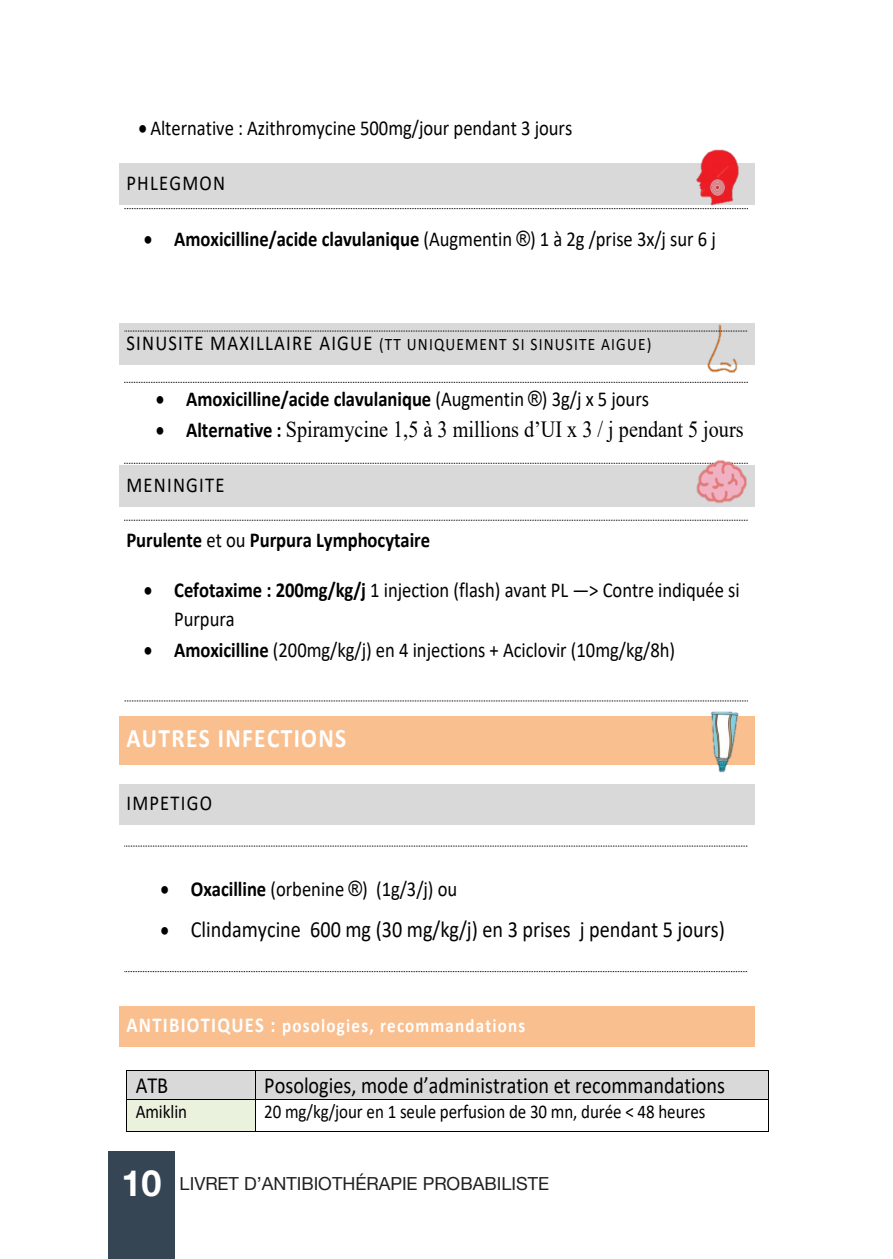
<style>
.page{position:relative;width:893px;height:1259px;background:#fff}
.page>*{position:absolute;margin:0;border:0;box-sizing:border-box;transform-origin:0 0}
.t1{font:700 26.7px "Calibri";letter-spacing:.055em;color:#fff;scale:.87 1}
.t2{font:23.1px "Calibri";color:#000;scale:.87 1}
.t3{font:23.1px "Times New Roman";color:#000;scale:.87 1}
.t4{font:21.3px/29.7px "Calibri";color:#000;scale:.87 1}
.t5{font:700 21.3px "Calibri";color:#000;scale:.87 1}
.t6{font:21.3px "Calibri";letter-spacing:.065em;color:#000;scale:.87 1}
.t7{font:19.5px "Calibri";letter-spacing:-.005em;color:#000;scale:.87 1}
.t8{font:700 19.5px "Calibri";letter-spacing:.07em;color:#fff;scale:.87 1}
.t9{font:18px "Helvetica Neue";color:#231f20}
.t10{font:17.7px "Calibri";letter-spacing:.075em;color:#000;scale:.87 1}
.s1{font-weight:400}
.s2{font-family:"Arial";font-weight:400}
.s3{font-size:21.3px}
.s4{font-family:"Calibri";font-weight:700;font-size:21.3px}
.s5{font-weight:700}
.s6{font-family:"Arial"}
.s7{font-weight:700;font-size:36px;color:#fff}
</style>
<div class="page">
<div style="left:108px;top:1151px;width:67px;height:108px;background:#354554"></div>
<div style="left:124px;top:169px;width:626px;height:30px;background:#d9d9d9"></div>
<svg style="left:119px;top:164px;width:5px;height:5px"></svg>
<div style="left:124px;top:164px;width:626px;height:5px;background:#d9d9d9"></div>
<svg style="left:750px;top:164px;width:5px;height:5px"></svg>
<svg style="left:119px;top:199px;width:5px;height:5px"></svg>
<div style="left:124px;top:199px;width:626px;height:5px;background:#d9d9d9"></div>
<svg style="left:750px;top:199px;width:5px;height:5px"></svg>
<div style="left:119px;top:169px;width:5px;height:30px;background:#d9d9d9"></div>
<div style="left:750px;top:169px;width:5px;height:30px;background:#d9d9d9"></div>
<div style="left:124px;top:329px;width:626px;height:30px;background:#d9d9d9"></div>
<svg style="left:119px;top:324px;width:5px;height:5px"></svg>
<svg style="left:750px;top:324px;width:5px;height:5px"></svg>
<svg style="left:119px;top:359px;width:5px;height:6px"></svg>
<div style="left:124px;top:359px;width:626px;height:6px;background:#d9d9d9"></div>
<svg style="left:750px;top:359px;width:5px;height:6px"></svg>
<div style="left:119px;top:329px;width:5px;height:30px;background:#d9d9d9"></div>
<div style="left:750px;top:329px;width:5px;height:30px;background:#d9d9d9"></div>
<div style="left:124px;top:471px;width:626px;height:30px;background:#d9d9d9"></div>
<svg style="left:119px;top:466px;width:5px;height:5px"></svg>
<div style="left:124px;top:466px;width:626px;height:5px;background:#d9d9d9"></div>
<svg style="left:750px;top:466px;width:5px;height:5px"></svg>
<svg style="left:119px;top:501px;width:5px;height:6px"></svg>
<div style="left:124px;top:501px;width:626px;height:6px;background:#d9d9d9"></div>
<svg style="left:750px;top:501px;width:5px;height:6px"></svg>
<div style="left:119px;top:471px;width:5px;height:30px;background:#d9d9d9"></div>
<div style="left:750px;top:471px;width:5px;height:30px;background:#d9d9d9"></div>
<div style="left:124px;top:721px;width:626px;height:39px;background:#fabf8f"></div>
<svg style="left:119px;top:716px;width:5px;height:5px"></svg>
<div style="left:124px;top:716px;width:626px;height:5px;background:#fabf8f"></div>
<svg style="left:750px;top:716px;width:5px;height:5px"></svg>
<svg style="left:119px;top:759px;width:5px;height:6px"></svg>
<div style="left:124px;top:759px;width:626px;height:6px;background:#fabf8f"></div>
<svg style="left:750px;top:759px;width:5px;height:6px"></svg>
<div style="left:119px;top:721px;width:5px;height:38px;background:#fabf8f"></div>
<div style="left:750px;top:721px;width:5px;height:38px;background:#fabf8f"></div>
<div style="left:124px;top:790px;width:626px;height:29px;background:#d9d9d9"></div>
<svg style="left:119px;top:784px;width:5px;height:6px"></svg>
<div style="left:124px;top:784px;width:626px;height:6px;background:#d9d9d9"></div>
<svg style="left:750px;top:784px;width:5px;height:6px"></svg>
<svg style="left:119px;top:819px;width:5px;height:6px"></svg>
<div style="left:124px;top:819px;width:626px;height:6px;background:#d9d9d9"></div>
<svg style="left:750px;top:819px;width:5px;height:6px"></svg>
<div style="left:119px;top:790px;width:5px;height:29px;background:#d9d9d9"></div>
<div style="left:750px;top:790px;width:5px;height:29px;background:#d9d9d9"></div>
<div style="left:124px;top:1012px;width:626px;height:29px;background:#fabf8f"></div>
<svg style="left:119px;top:1006px;width:5px;height:6px"></svg>
<div style="left:124px;top:1006px;width:626px;height:6px;background:#fabf8f"></div>
<svg style="left:750px;top:1006px;width:5px;height:6px"></svg>
<svg style="left:119px;top:1041px;width:5px;height:6px"></svg>
<div style="left:124px;top:1041px;width:626px;height:6px;background:#fabf8f"></div>
<svg style="left:750px;top:1041px;width:5px;height:6px"></svg>
<div style="left:119px;top:1012px;width:5px;height:29px;background:#fabf8f"></div>
<div style="left:750px;top:1012px;width:5px;height:29px;background:#fabf8f"></div>
<div style="left:127px;top:1070px;width:128px;height:29px;background:#d9d9d9"></div>
<div style="left:256px;top:1070px;width:512px;height:29px;background:#d9d9d9"></div>
<hr style="left:127px;top:1069px;width:128px;height:1px;background:#000">
<hr style="left:256px;top:1069px;width:512px;height:1px;background:#000">
<div style="left:127px;top:1100px;width:128px;height:31px;background:#eaf1dd"></div>
<svg style="left:126px;top:1070px;width:1px;height:30px"></svg>
<hr style="left:127px;top:1099px;width:128px;height:1px;background:#000">
<svg style="left:255px;top:1070px;width:1px;height:30px"></svg>
<hr style="left:256px;top:1099px;width:512px;height:1px;background:#000">
<svg style="left:768px;top:1070px;width:1px;height:30px"></svg>
<hr style="left:126px;top:1100px;width:1px;height:31px;background:#000">
<hr style="left:127px;top:1131px;width:128px;height:1px;background:#000">
<hr style="left:255px;top:1100px;width:1px;height:31px;background:#000">
<hr style="left:256px;top:1131px;width:512px;height:1px;background:#000">
<hr style="left:768px;top:1100px;width:1px;height:31px;background:#000">
<svg style="left:125px;top:845px;width:623px;height:127px"></svg>
<img style="left:701px;top:331px;width:43px;height:42px">
<svg style="left:125px;top:382px;width:623px;height:82px"></svg>
<img style="left:693px;top:457px;width:57px;height:46px">
<svg style="left:125px;top:520px;width:623px;height:181px"></svg>
<img style="left:710px;top:711px;width:29px;height:62px">
<svg style="left:125px;top:208px;width:623px;height:123px"></svg>
<img style="left:694px;top:149px;width:51px;height:57px">
<p class="t4" style="left:139px;top:112px;width:500px">• Alternative : Azithromycine 500mg/jour pendant 3 jours</p>
<p class="t6" style="left:126px;top:168px;width:115px">PHLEGMON</p>
<p class="t5" style="left:144px;top:223px;width:659px">• Amoxicilline/acide clavulanique <span class="s1">(Augmentin</span> <span class="s2">®</span><span class="s1">) 1 à 2g /prise 3x/j sur 6 j</span></p>
<p class="t10" style="left:126px;top:331px;width:605px"><span class="s3">SINUSITE MAXILLAIRE AIGUE</span> (TT UNIQUEMENT SI SINUSITE AIGUE)</p>
<p class="t5" style="left:156px;top:383px;width:568px">• Amoxicilline/acide clavulanique <span class="s1">(Augmentin</span> <span class="s2">®</span><span class="s1">) 3g/j x 5 jours</span></p>
<p class="t3" style="left:156px;top:412px;width:677px">• <span class="s4">Alternative :</span> Spiramycine 1,5 à 3 millions d’UI x 3 / j pendant 5 jours</p>
<p class="t6" style="left:126px;top:470px;width:114px">MENINGITE</p>
<p class="t5" style="left:126px;top:524px;width:351px">Purulente <span class="s1">et ou</span> Purpura Lymphocytaire</p>
<p class="t4" style="left:174px;top:574px;width:652px;text-indent:-30px">• <span class="s5">Cefotaxime : 200mg/kg/j</span> 1 injection (flash) avant PL —&gt; Contre indiquée si<br>Purpura</p>
<p class="t4" style="left:144px;top:635px;width:612px">• <span class="s5">Amoxicilline</span> (200mg/kg/j) en 4 injections + Aciclovir (10mg/kg/8h)</p>
<p class="t1" style="left:126px;top:719px;width:254px">AUTRES INFECTIONS</p>
<p class="t6" style="left:126px;top:788px;width:100px">IMPETIGO</p>
<p class="t4" style="left:160px;top:873px;width:343px">• <span class="s5">Oxacilline</span> (orbenine <span class="s6">®</span>) (1g/3/j) ou</p>
<p class="t2" style="left:160px;top:913px;width:650px">• Clindamycine 600 mg (30 mg/kg/j) en 3 prises j pendant 5 jours)</p>
<p class="t8" style="left:126px;top:1012px;width:460px"><span class="s3">ANTIBIOTIQUES :</span> posologies, recommandations</p>
<p class="t2" style="left:136px;top:1069px;width:39px">ATB</p>
<p class="t2" style="left:264px;top:1069px;width:531px">Posologies, mode d’administration et recommandations</p>
<p class="t7" style="left:136px;top:1098px;width:61px">Amiklin</p>
<p class="t7" style="left:264px;top:1098px;width:508px">20 mg/kg/jour en 1 seule perfusion de 30 mn, durée &lt; 48 heures</p>
<p class="t9" style="left:121px;top:1170px;width:429px"><span class="s7">10</span> LIVRET D’ANTIBIOTHÉRAPIE PROBABILISTE</p>
</div>
